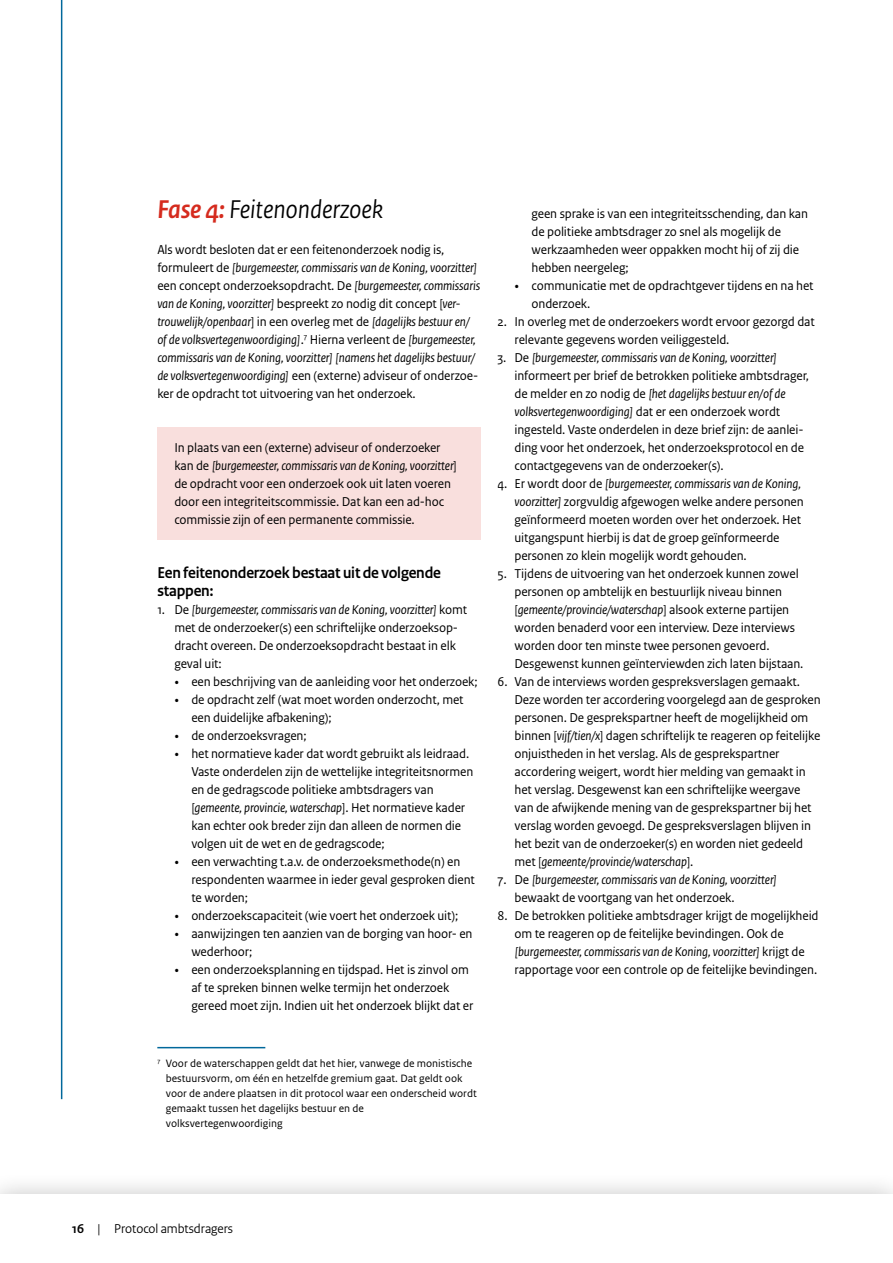
<style>
.page{position:relative;width:893px;height:1263px;background:#fff}
.page>*{position:absolute;margin:0;border:0;box-sizing:border-box;transform-origin:0 0}
.H2_03_RO_Kop{font:italic 27px "Rijksoverheid Sans Heading";color:#000}
.H3_04_RO_Paragraafkop_Sans{font:700 16.5px/18px "Rijksoverheid Sans Heading";letter-spacing:-.01em;color:#000}
._12_RO_Opsomming_Bullet_Sans_lvl_2{font:13.5px/18px "Rijksoverheid Sans Text";letter-spacing:-.01em;color:#000}
.P_10_RO_Broodtekst_Sans{font:italic 13.5px/18px "Rijksoverheid Sans Text";letter-spacing:-.01em;color:#000}
.P_21_RO_Kader_Broodtekst__Rood_-_B{font:13.5px/18px "Rijksoverheid Sans Text";letter-spacing:-.01em;color:#000}
.t1{font:13.5px "Rijksoverheid Sans Heading";color:#000}
._14_RO_Voetnoot{font:11.25px/15px "Rijksoverheid Sans Text";color:#000}
.s1{font-weight:700;color:#d52b1e}
.s2{font-style:normal}
.s3{font-style:italic}
.s4{font-family:"Rijksoverheid Serif"}
.s5{font-weight:700}
</style>
<div class="page">
<div style="left:157px;top:427px;width:323px;height:113px;background:#f9dfdd"></div>
<hr style="left:157px;top:1047px;width:108px;height:1px;background:#01689b">
<hr style="left:61px;top:0;width:1px;height:1099px;background:#01689b">
<div style="left:0;top:1171px;width:893px;height:92px;background:#000;opacity:.25"></div>
<div style="left:0;top:1195px;width:893px;height:68px;background:#fff"></div>
<h2 class="H2_03_RO_Kop" style="left:157px;top:194px;width:227px"><span class="s1">Fase 4:</span> Feitenonderzoek</h2>
<p class="P_10_RO_Broodtekst_Sans" style="left:157px;top:241px;width:324px"><span class="s2">Als wordt besloten dat er een feitenonderzoek nodig is, formuleert de</span> [burgemeester, commissaris van de Koning, voorzitter] <span class="s2">een concept onderzoeksopdracht. De</span> [burgemeester, commissaris van de Koning, voorzitter] <span class="s2">bespreekt zo nodig dit concept [</span>ver&shy;trouwelijk/openbaar<span class="s2">] in een overleg met de</span> [dagelijks bestuur en/ of de volksvertegenwoordiging]<span class="s2">.</span><sup>7</sup> <span class="s2">Hierna verleent de</span> [burgemeester, commissaris van de Koning, voorzitter] [namens het dagelijks bestuur/ de volksvertegenwoordiging] <span class="s2">een (externe) adviseur of onderzoe&shy;ker de opdracht tot uitvoering van het onderzoek.</span></p>
<p class="P_21_RO_Kader_Broodtekst__Rood_-_B" style="left:174px;top:439px;width:284px">In plaats van een (externe) adviseur of onderzoeker kan de <span class="s3">[burgemeester, commissaris van de Koning, voorzitter</span>] de opdracht voor een onderzoek ook uit laten voeren door een integriteitscommissie. Dat kan een ad-hoc commissie zijn of een permanente commissie.</p>
<h3 class="H3_04_RO_Paragraafkop_Sans" style="left:157px;top:564px;width:285px">Een feitenonderzoek bestaat uit de volgende stappen:</h3>
<p class="_12_RO_Opsomming_Bullet_Sans_lvl_2" style="left:174px;top:601px;width:294px;text-indent:-17px">1. De <span class="s3">[burgemeester, commissaris van de Koning, voorzitter]</span> komt met de onderzoeker(s) een schriftelijke onderzoeksop&shy;dracht overeen. De onderzoeksopdracht bestaat in elk geval uit:</p>
<p class="_12_RO_Opsomming_Bullet_Sans_lvl_2" style="left:174px;top:673px;width:305px"><span class="s4">•</span> een beschrijving van de aanleiding voor het onderzoek;</p>
<p class="_12_RO_Opsomming_Bullet_Sans_lvl_2" style="left:191px;top:691px;width:274px;text-indent:-17px"><span class="s4">•</span> de opdracht zelf (wat moet worden onderzocht, met een duidelijke afbakening);</p>
<p class="_12_RO_Opsomming_Bullet_Sans_lvl_2" style="left:174px;top:727px;width:134px"><span class="s4">•</span> de onderzoeksvragen;</p>
<p class="_12_RO_Opsomming_Bullet_Sans_lvl_2" style="left:191px;top:745px;width:283px;text-indent:-17px"><span class="s4">•</span> het normatieve kader dat wordt gebruikt als leidraad.<br>Vaste onderdelen zijn de wettelijke integriteitsnormen en de gedragscode politieke ambtsdragers van [<span class="s3">gemeente, provincie, waterschap</span>]. Het normatieve kader kan echter ook breder zijn dan alleen de normen die volgen uit de wet en de gedragscode;</p>
<p class="_12_RO_Opsomming_Bullet_Sans_lvl_2" style="left:191px;top:853px;width:285px;text-indent:-17px"><span class="s4">•</span> een verwachting t.a.v. de onderzoeksmethode(n) en respondenten waarmee in ieder geval gesproken dient te worden;</p>
<p class="_12_RO_Opsomming_Bullet_Sans_lvl_2" style="left:174px;top:907px;width:285px"><span class="s4">•</span> onderzoekscapaciteit (wie voert het onderzoek uit);</p>
<p class="_12_RO_Opsomming_Bullet_Sans_lvl_2" style="left:191px;top:925px;width:283px;text-indent:-17px"><span class="s4">•</span> aanwijzingen ten aanzien van de borging van hoor- en wederhoor;</p>
<p class="_12_RO_Opsomming_Bullet_Sans_lvl_2" style="left:191px;top:961px;width:284px;text-indent:-17px"><span class="s4">•</span> een onderzoeksplanning en tijdspad. Het is zinvol om af te spreken binnen welke termijn het onderzoek gereed moet zijn. Indien uit het onderzoek blijkt dat er</p>
<p class="_12_RO_Opsomming_Bullet_Sans_lvl_2" style="left:531px;top:205px;width:278px">geen sprake is van een integriteitsschending, dan kan de politieke ambtsdrager zo snel als mogelijk de werkzaamheden weer oppakken mocht hij of zij die hebben neergeleg;</p>
<p class="_12_RO_Opsomming_Bullet_Sans_lvl_2" style="left:531px;top:277px;width:283px;text-indent:-17px"><span class="s4">•</span> communicatie met de opdrachtgever tijdens en na het onderzoek.</p>
<p class="_12_RO_Opsomming_Bullet_Sans_lvl_2" style="left:514px;top:313px;width:302px;text-indent:-17px">2. In overleg met de onderzoekers wordt ervoor gezorgd dat relevante gegevens worden veiliggesteld.</p>
<p class="_12_RO_Opsomming_Bullet_Sans_lvl_2" style="left:514px;top:349px;width:296px;text-indent:-17px">3. De <span class="s3">[burgemeester, commissaris van de Koning, voorzitter] </span>informeert per brief de betrokken politieke ambtsdrager, de melder en zo nodig de <span class="s3">[het dagelijks bestuur en/of de volksvertegenwoordiging]</span> dat er een onderzoek wordt ingesteld. Vaste onderdelen in deze brief zijn: de aanlei&shy;ding voor het onderzoek, het onderzoeksprotocol en de contactgegevens van de onderzoeker(s).</p>
<p class="_12_RO_Opsomming_Bullet_Sans_lvl_2" style="left:514px;top:475px;width:291px;text-indent:-17px">4. Er wordt door de <span class="s3">[burgemeester, commissaris van de Koning, voorzitter]</span> zorgvuldig afgewogen welke andere personen geïnformeerd moeten worden over het onderzoek. Het uitgangspunt hierbij is dat de groep geïnformeerde personen zo klein mogelijk wordt gehouden.</p>
<p class="_12_RO_Opsomming_Bullet_Sans_lvl_2" style="left:514px;top:565px;width:290px;text-indent:-17px">5. Tijdens de uitvoering van het onderzoek kunnen zowel personen op ambtelijk en bestuurlijk niveau binnen [<span class="s3">gemeente/provincie/waterschap</span>] alsook externe partijen worden benaderd voor een interview. Deze interviews worden door ten minste twee personen gevoerd.<br>Desgewenst kunnen geïnterviewden zich laten bijstaan.</p>
<p class="_12_RO_Opsomming_Bullet_Sans_lvl_2" style="left:514px;top:673px;width:308px;text-indent:-17px">6. Van de interviews worden gespreksverslagen gemaakt.<br>Deze worden ter accordering voorgelegd aan de gesproken personen. De gesprekspartner heeft de mogelijkheid om binnen [<span class="s3">vijf/tien/x</span>] dagen schriftelijk te reageren op feitelijke onjuistheden in het verslag. Als de gesprekspartner accordering weigert, wordt hier melding van gemaakt in het verslag. Desgewenst kan een schriftelijke weergave van de afwijkende mening van de gesprekspartner bij het verslag worden gevoegd. De gespreksverslagen blijven in het bezit van de onderzoeker(s) en worden niet gedeeld met [<span class="s3">gemeente/provincie/waterschap</span>].</p>
<p class="P_10_RO_Broodtekst_Sans" style="left:514px;top:871px;width:264px;text-indent:-17px"><span class="s2">7. De</span> [burgemeester, commissaris van de Koning, voorzitter] <span class="s2">bewaakt de voortgang van het onderzoek.</span></p>
<p class="_12_RO_Opsomming_Bullet_Sans_lvl_2" style="left:514px;top:907px;width:306px;text-indent:-17px">8. De betrokken politieke ambtsdrager krijgt de mogelijkheid om te reageren op de feitelijke bevindingen. Ook de <span class="s3">[burgemeester, commissaris van de Koning, voorzitter]</span> krijgt de rapportage voor een controle op de feitelijke bevindingen.</p>
<p class="_14_RO_Voetnoot" style="left:166px;top:1056px;width:312px;text-indent:-9px"><sup>7</sup> Voor de waterschappen geldt dat het hier, vanwege de monistische bestuursvorm, om één en hetzelfde gremium gaat. Dat geldt ook voor de andere plaatsen in dit protocol waar een onderscheid wordt gemaakt tussen het dagelijks bestuur en de volksvertegenwoordiging</p>
<p class="t1" style="left:72px;top:1221px;width:162px"><span class="s5">16</span> | Protocol ambtsdragers</p>
</div>
